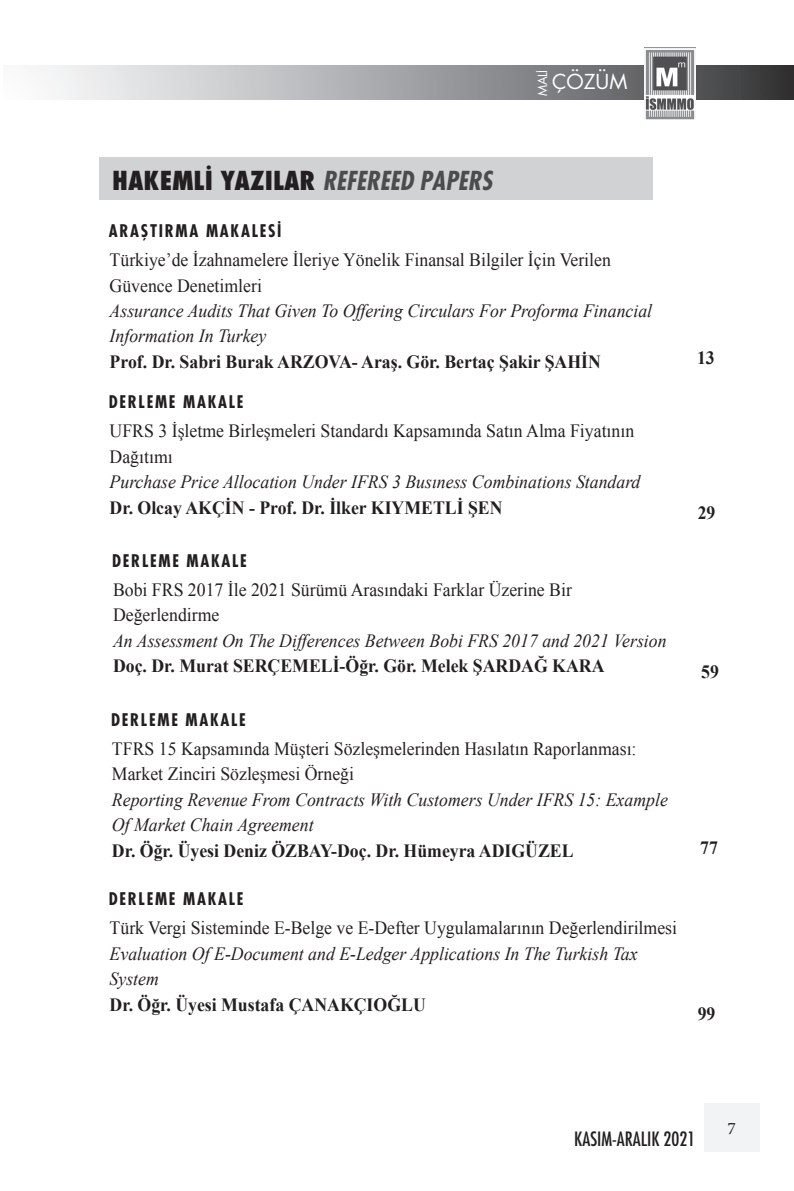
<style>
.page{position:relative;width:794px;height:1191px;background:#fff}
.page>*{position:absolute;margin:0;border:0;box-sizing:border-box;transform-origin:0 0}
.t1{font:25.55px "Futura Cond Black Tr";color:#231f20}
.t2{font:20.12px "Futura Book Tr";color:#fff}
.t3{font:19.25px "Futura Cond Nr Tr";color:#231f20}
.t4{font:18.72px/25.6px "Times New Roman";color:#231f20;scale:.95 1}
.t5{font:italic 18.72px/25.6px "Times New Roman";color:#231f20;scale:.95 1}
.t6{font:700 18.72px "Times New Roman";color:#231f20;scale:.95 1}
.t7{font:17.5px "Minion Pro";color:#231f20}
.t8{font:16.97px "Futura Cond Bold Tr";letter-spacing:.1em;color:#231f20}
.t9{font:12.25px "Futura Book Tr";color:#fff}
.s1{font-family:"Futura Cond Bold Ita Tr";color:#4b4c4d}
</style>
<div class="page">
<div style="left:0;top:65px;width:794px;height:35px;background:linear-gradient(to right,#fff,#3c3d3f)"></div>
<img style="left:644px;top:47px;width:51px;height:73px">
<div style="left:704px;top:1103px;width:55px;height:48px;background:#f2f3f4"></div>
<div style="left:99px;top:158px;width:554px;height:42px;background:#d1d2d4"></div>
<hr style="left:0;top:0;width:2px;height:1191px;background:#fff">
<p class="t9" style="left:534px;top:96px;width:27px;rotate:-90deg">MALİ</p>
<p class="t2" style="left:552px;top:68px;width:77px">ÇÖZÜM</p>
<p class="t1" style="left:112px;top:164px;width:382px">HAKEMLİ YAZILAR <span class="s1">REFEREED PAPERS</span></p>
<p class="t8" style="left:109px;top:220px;width:174px">ARAŞTIRMA MAKALESİ</p>
<p class="t4" style="left:110px;top:247px;width:529px">Türkiye’de İzahnamelere İleriye Yönelik Finansal Bilgiler İçin Verilen<br>Güvence Denetimleri</p>
<p class="t5" style="left:110px;top:297px;width:572px">Assurance Audits That Given To Offering Circulars For Proforma Financial<br>Information In Turkey</p>
<p class="t6" style="left:110px;top:349px;width:518px">Prof. Dr. Sabri Burak ARZOVA- Araş. Gör. Bertaç Şakir ŞAHIN</p>
<p class="t8" style="left:109px;top:391px;width:136px">DERLEME MAKALE</p>
<p class="t4" style="left:110px;top:418px;width:553px">UFRS 3 İşletme Birleşmeleri Standardı Kapsamında Satın Alma Fiyatının<br>Dağıtımı</p>
<p class="t5" style="left:110px;top:468px;width:560px">Purchase Price Allocation Under IFRS 3 Busıness Combinations Standard</p>
<p class="t6" style="left:110px;top:494px;width:415px">Dr. Olcay AKÇIN - Prof. Dr. İlker KIYMETLI ŞEN</p>
<p class="t8" style="left:112px;top:550px;width:136px">DERLEME MAKALE</p>
<p class="t4" style="left:113px;top:576px;width:484px">Bobi FRS 2017 İle 2021 Sürümü Arasındaki Farklar Üzerine Bir<br>Değerlendirme</p>
<p class="t5" style="left:113px;top:627px;width:584px">An Assessment On The Differences Between Bobi FRS 2017 and 2021 Version</p>
<p class="t6" style="left:113px;top:653px;width:519px">Doç. Dr. Murat SERÇEMELI-Öğr. Gör. Melek ŞARDAĞ KARA</p>
<p class="t8" style="left:111px;top:708px;width:136px">DERLEME MAKALE</p>
<p class="t4" style="left:112px;top:735px;width:553px">TFRS 15 Kapsamında Müşteri Sözleşmelerinden Hasılatın Raporlanması:<br>Market Zinciri Sözleşmesi Örneği</p>
<p class="t5" style="left:112px;top:786px;width:586px">Reporting Revenue From Contracts With Customers Under IFRS 15: Example<br>Of Market Chain Agreement</p>
<p class="t6" style="left:112px;top:837px;width:487px">Dr. Öğr. Üyesi Deniz ÖZBAY-Doç. Dr. Hümeyra ADIGÜZEL</p>
<p class="t8" style="left:109px;top:888px;width:136px">DERLEME MAKALE</p>
<p class="t4" style="left:110px;top:915px;width:599px">Türk Vergi Sisteminde E-Belge ve E-Defter Uygulamalarının Değerlendirilmesi</p>
<p class="t5" style="left:110px;top:940px;width:557px">Evaluation Of E-Document and E-Ledger Applications In The Turkish Tax<br>System</p>
<p class="t6" style="left:110px;top:991px;width:334px">Dr. Öğr. Üyesi Mustafa ÇANAKÇIOĞLU</p>
<p class="t6" style="left:697px;top:345px;width:20px">13</p>
<p class="t6" style="left:698px;top:500px;width:20px">29</p>
<p class="t6" style="left:701px;top:658px;width:20px">59</p>
<p class="t6" style="left:700px;top:834px;width:20px">77</p>
<p class="t6" style="left:698px;top:1000px;width:20px">99</p>
<p class="t3" style="left:574px;top:1126px;width:123px">KASIM-ARALIK 2021</p>
<p class="t7" style="left:727px;top:1116px;width:10px">7</p>
</div>
